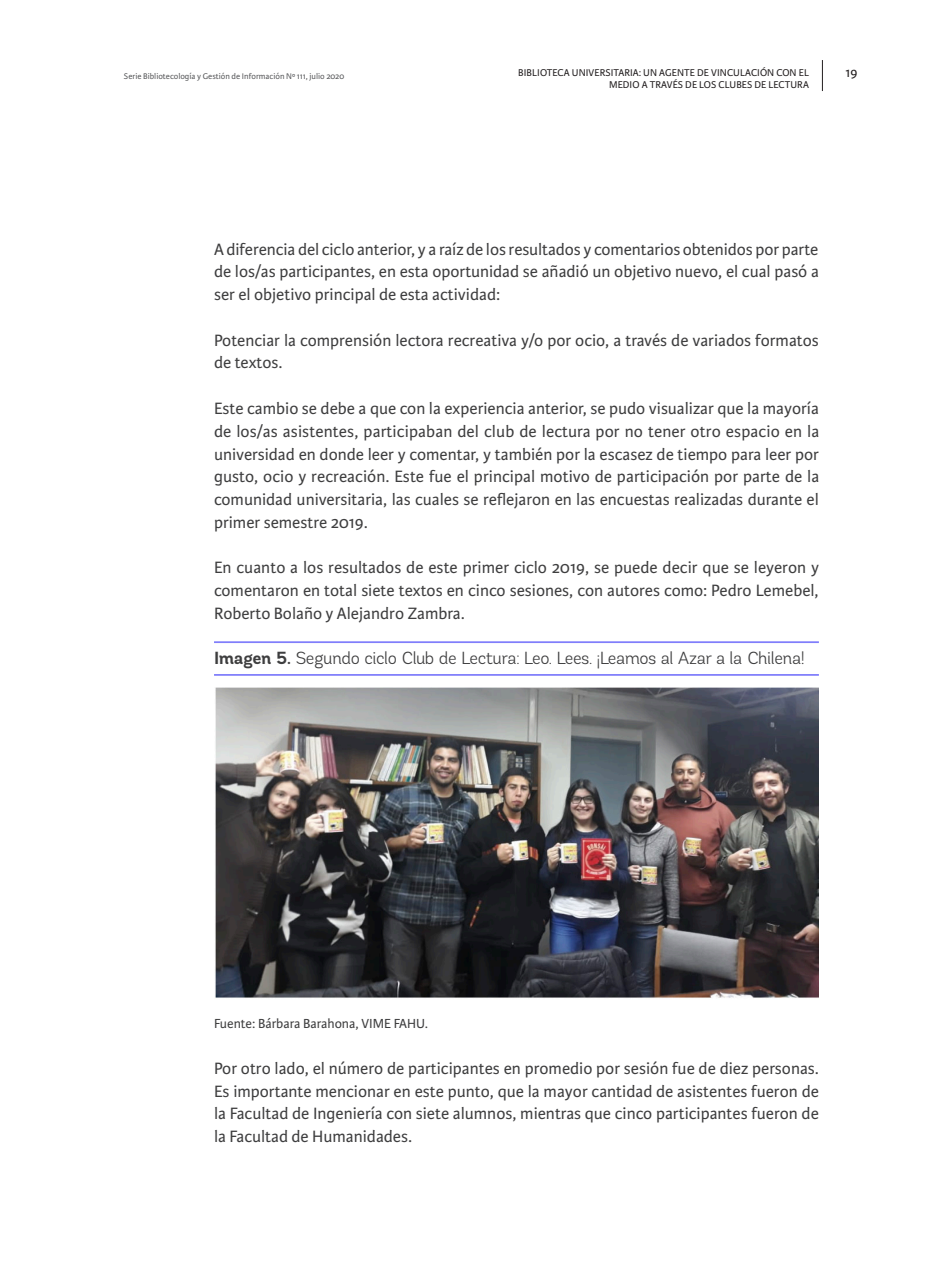
<style>
.page{position:relative;width:943px;height:1265px;background:#fff}
.page>*{position:absolute;margin:0;border:0;box-sizing:border-box;transform-origin:0 0}
.t1{font:17.5px/22.8px "Karmina Sans";color:#3e3e3f;text-align:justify}
.t2{font:300 17.5px "Andes";letter-spacing:-.025em;color:#3e3e3f}
.t3{font:14px "Karmina Sans";color:#3e3e3f}
.t4{font:14px "Karmina Sans";color:#231f20}
.t5{font:10.5px/12.6px "Karmina Sans";letter-spacing:.01em;color:#231f20;text-align:right}
.t6{font:8.75px "Karmina Sans";color:#57585a}
.s1{font-weight:700}
</style>
<div class="page">
<hr style="left:822px;top:60px;width:1px;height:31px;background:#231f20">
<img style="left:215px;top:687px;width:604px;height:311px">
<hr style="left:214px;top:641px;width:605px;height:2px;background:#807efb">
<hr style="left:214px;top:674px;width:605px;height:2px;background:#807efb">
<p class="t5" style="left:518px;top:66px;width:292px">BIBLIOTECA UNIVERSITARIA: UN AGENTE DE VINCULACIÓN CON EL<br>MEDIO A TRAVÉS DE LOS CLUBES DE LECTURA</p>
<p class="t6" style="left:124px;top:71px;width:222px">Serie Bibliotecología y Gestión de Información Nº 111, julio 2020</p>
<p class="t4" style="left:845px;top:65px;width:14px">19</p>
<p class="t1" style="left:214px;top:238px;width:606px">A diferencia del ciclo anterior, y a raíz de los resultados y comentarios obtenidos por parte de los/as participantes, en esta oportunidad se añadió un objetivo nuevo, el cual pasó a ser el objetivo principal de esta actividad:</p>
<p class="t1" style="left:214px;top:329px;width:606px">Potenciar la comprensión lectora recreativa y/o por ocio, a través de variados formatos de textos.</p>
<p class="t1" style="left:214px;top:397px;width:606px">Este cambio se debe a que con la experiencia anterior, se pudo visualizar que la mayoría de los/as asistentes, participaban del club de lectura por no tener otro espacio en la universidad en donde leer y comentar, y también por la escasez de tiempo para leer por gusto, ocio y recreación. Este fue el principal motivo de participación por parte de la comunidad universitaria, las cuales se reflejaron en las encuestas realizadas durante el primer semestre 2019.</p>
<p class="t1" style="left:214px;top:557px;width:606px">En cuanto a los resultados de este primer ciclo 2019, se puede decir que se leyeron y comentaron en total siete textos en cinco sesiones, con autores como: Pedro Lemebel, Roberto Bolaño y Alejandro Zambra.</p>
<p class="t2" style="left:214px;top:648px;width:592px"><span class="s1">Imagen 5.</span> Segundo ciclo Club de Lectura: Leo. Lees. ¡Leamos al Azar a la Chilena!</p>
<p class="t3" style="left:214px;top:1016px;width:215px">Fuente: Bárbara Barahona, VIME FAHU.</p>
<p class="t1" style="left:214px;top:1057px;width:606px">Por otro lado, el número de participantes en promedio por sesión fue de diez personas.<br>Es importante mencionar en este punto, que la mayor cantidad de asistentes fueron de la Facultad de Ingeniería con siete alumnos, mientras que cinco participantes fueron de la Facultad de Humanidades.</p>
</div>
